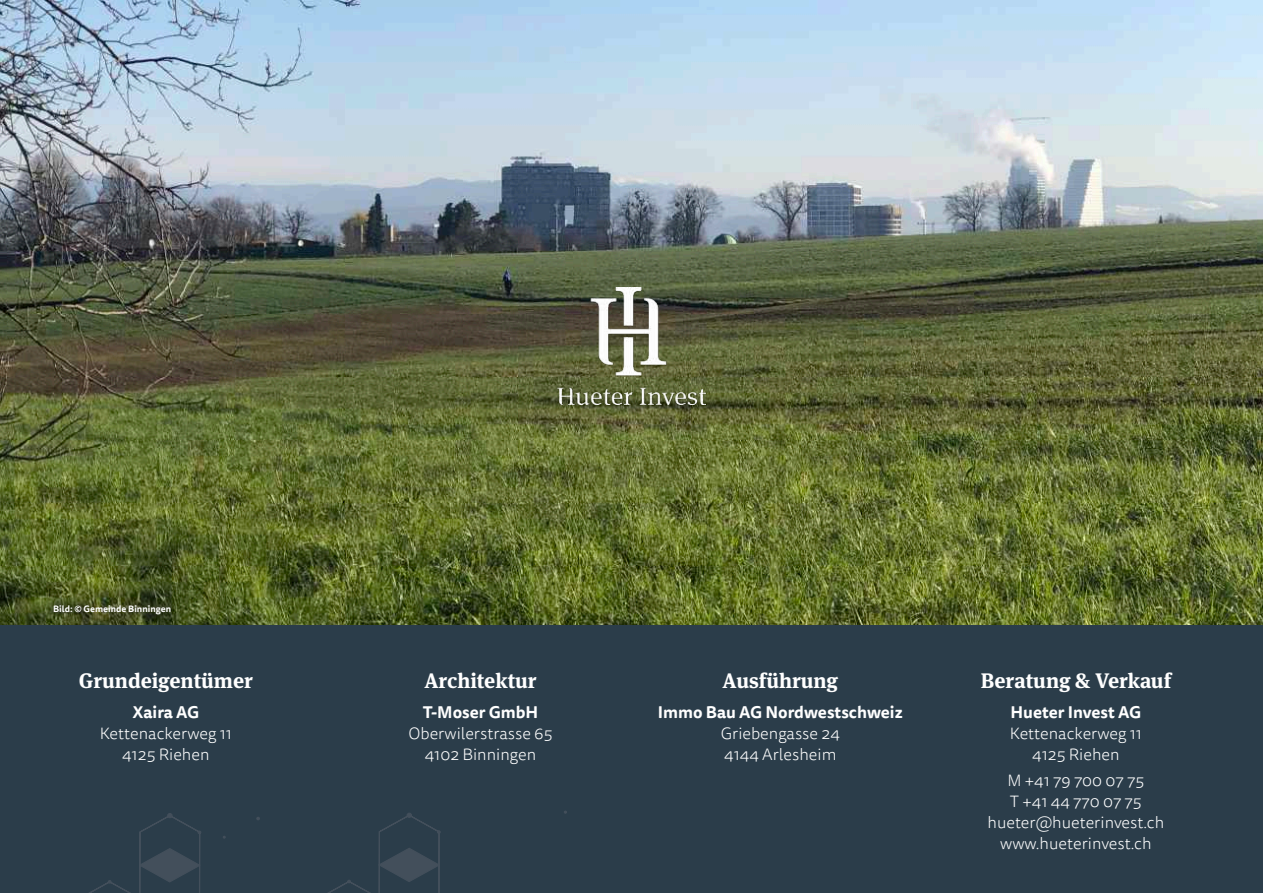
<style>
.page{position:relative;width:1263px;height:893px;background:#fff}
.page>*{position:absolute;margin:0;border:0;box-sizing:border-box;transform-origin:0 0}
.t1{font:700 21px "Meta Serif OT";color:#fff}
.t2{font:300 16.5px/21px "Tisa Sans Pro";color:#fff;text-align:center}
.t3{font:700 16.5px "Tisa Sans Pro";color:#fff}
.t4{font:700 9px "Tisa Sans Pro";color:#fff}
</style>
<div class="page">
<img style="left:0;top:0;width:1263px;height:625px">
<svg style="left:45px;top:597px;width:134px;height:26px;background:#404a21"></svg>
<img style="left:557px;top:287px;width:148px;height:117px">
<div style="left:0;top:625px;width:1263px;height:268px;background:#2b3d4a"></div>
<svg style="left:89px;top:813px;width:352px;height:80px"></svg>
<svg style="left:256px;top:817px;width:4px;height:3px"></svg>
<p class="t4" style="left:53px;top:602px;width:119px">Bild: © Gemeinde Binningen</p>
<p class="t1" style="left:79px;top:668px;width:175px">Grundeigentümer</p>
<p class="t3" style="left:133px;top:700px;width:68px">Xaira AG</p>
<p class="t2" style="left:100px;top:724px;width:134px">Kettenackerweg 11<br>4125 Riehen</p>
<p class="t1" style="left:424px;top:668px;width:114px">Architektur</p>
<p class="t3" style="left:423px;top:700px;width:117px">T-Moser GmbH</p>
<p class="t2" style="left:408px;top:724px;width:146px">Oberwilerstrasse 65<br>4102 Binningen</p>
<p class="t1" style="left:723px;top:668px;width:117px">Ausführung</p>
<p class="t3" style="left:658px;top:700px;width:246px">Immo Bau AG Nordwestschweiz</p>
<p class="t2" style="left:721px;top:724px;width:121px;text-align:left">Griebengasse 24<br>4144 Arlesheim</p>
<p class="t1" style="left:981px;top:668px;width:192px">Beratung &amp; Verkauf</p>
<p class="t3" style="left:1010px;top:700px;width:132px">Hueter Invest AG</p>
<p class="t2" style="left:1010px;top:724px;width:134px">Kettenackerweg 11<br>4125 Riehen</p>
<p class="t2" style="left:987px;top:770px;width:178px">M +41 79 700 07 75<br>T +41 44 770 07 75 hueter@hueterinvest.ch www.hueterinvest.ch</p>
</div>
